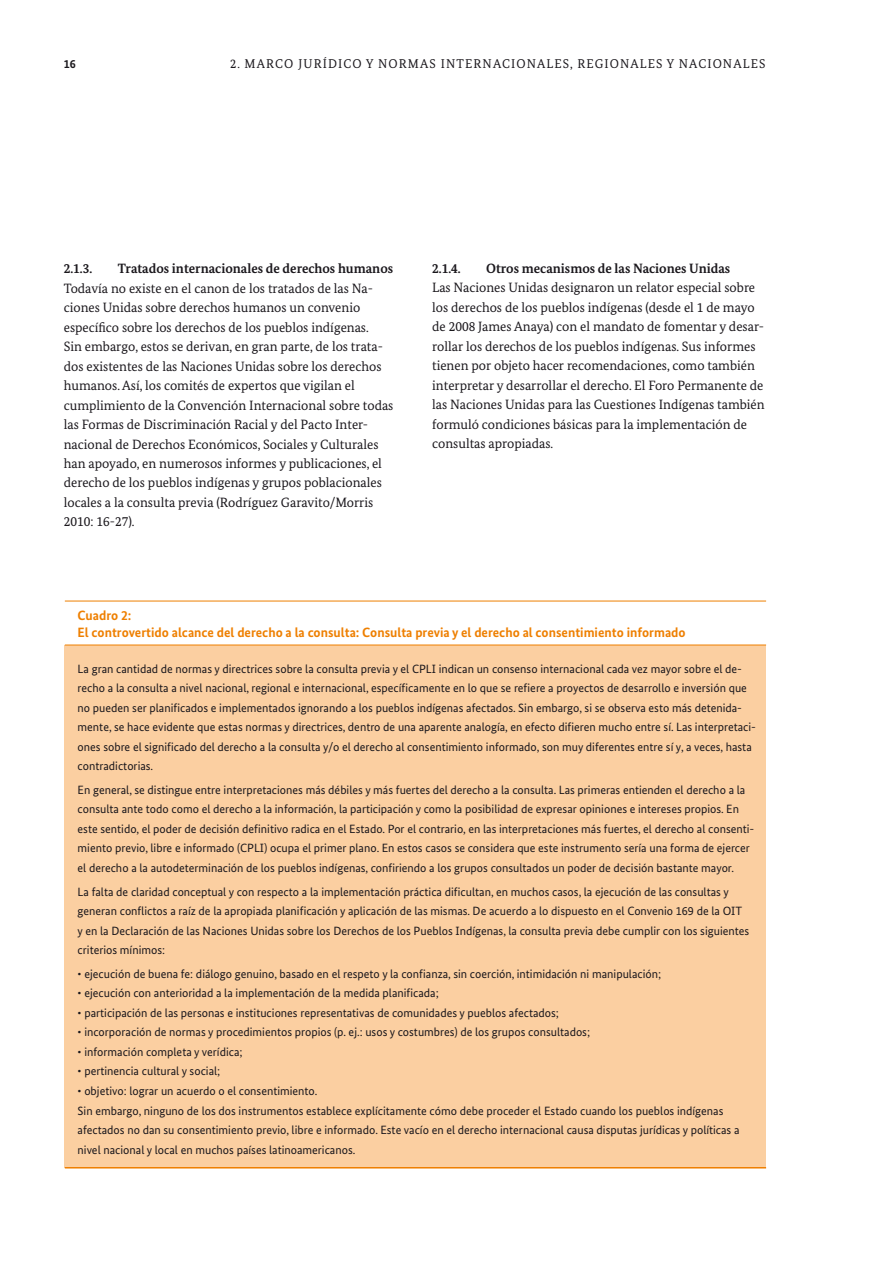
<style>
.page{position:relative;width:893px;height:1263px;background:#fff}
.page>*{position:absolute;margin:0;border:0;box-sizing:border-box;transform-origin:0 0}
.t1{font:13.5px/19.5px "Bundes Serif";color:#1a171c}
.t2{font:700 13.5px/16.5px "Bundes Sans";color:#ee7f00}
.t3{font:700 13.5px "Bundes Serif";color:#1a171c}
.t4{font:12.75px "Bundes Serif";letter-spacing:.09em;color:#1a171c}
.t5{font:12px/19.5px "Bundes Sans";color:#1a171c}
.t6{font:700 12px "Bundes Sans";color:#1a171c}
</style>
<div class="page">
<div style="left:65px;top:645px;width:701px;height:523px;background:#fbcfa1"></div>
<hr style="left:65px;top:601px;width:701px;height:1px;background:#ee7f00">
<hr style="left:65px;top:645px;width:701px;height:1px;background:#ee7f00">
<hr style="left:65px;top:1167px;width:701px;height:1px;background:#ee7f00">
<p class="t6" style="left:64px;top:56px;width:13px">16</p>
<p class="t4" style="left:230px;top:55px;width:82px">2. Marco jurí</p>
<p class="t4" style="left:328px;top:55px;width:63px">dico y normas</p>
<p class="t4" style="left:441px;top:55px;width:325px">internacionales, regionales y nacionales</p>
<p class="t3" style="left:64px;top:260px;width:30px">2.1.3.</p>
<p class="t3" style="left:118px;top:260px;width:277px">Tratados internacionales de derechos humanos</p>
<p class="t1" style="left:64px;top:278px;width:331px">Todavía no existe en el canon de los tratados de las Na&shy;ciones Unidas sobre derechos humanos un convenio específico sobre los derechos de los pueblos indígenas.<br>Sin embargo, estos se derivan, en gran parte, de los trata&shy;dos existentes de las Naciones Unidas sobre los derechos humanos. Así, los comités de expertos que vigilan el cumplimiento de la Convención Internacional sobre todas las Formas de Discriminación Racial y del Pacto Inter&shy;nacional de Derechos Económicos, Sociales y Culturales han apoyado, en numerosos informes y publicaciones, el derecho de los pueblos indígenas y grupos poblacionales locales a la consulta previa (Rodríguez Garavito/Morris 2010: 16-27).</p>
<p class="t3" style="left:432px;top:260px;width:30px">2.1.4.</p>
<p class="t3" style="left:486px;top:260px;width:246px">Otros mecanismos de las Naciones Unidas</p>
<p class="t1" style="left:432px;top:278px;width:334px">Las Naciones Unidas designaron un relator especial sobre los derechos de los pueblos indígenas (desde el 1 de mayo de 2008 James Anaya) con el mandato de fomentar y desar&shy;rollar los derechos de los pueblos indígenas. Sus informes tienen por objeto hacer recomendaciones, como también interpretar y desarrollar el derecho. El Foro Permanente de las Naciones Unidas para las Cuestiones Indígenas también formuló condiciones básicas para la implementación de consultas apropiadas.</p>
<p class="t2" style="left:78px;top:607px;width:610px">Cuadro 2:<br>El controvertido alcance del derecho a la consulta: Consulta previa y el derecho al consentimiento informado</p>
<p class="t5" style="left:78px;top:659px;width:680px">La gran cantidad de normas y directrices sobre la consulta previa y el CPLI indican un consenso internacional cada vez mayor sobre el de&shy;recho a la consulta a nivel nacional, regional e internacional, específicamente en lo que se refiere a proyectos de desarrollo e inversión que no pueden ser planificados e implementados ignorando a los pueblos indígenas afectados. Sin embargo, si se observa esto más detenida&shy;mente, se hace evidente que estas normas y directrices, dentro de una aparente analogía, en efecto difieren mucho entre sí. Las interpretaci&shy;ones sobre el significado del derecho a la consulta y/o el derecho al consentimiento informado, son muy diferentes entre sí y, a veces, hasta contradictorias.</p>
<p class="t5" style="left:78px;top:780px;width:678px">En general, se distingue entre interpretaciones más débiles y más fuertes del derecho a la consulta. Las primeras entienden el derecho a la consulta ante todo como el derecho a la información, la participación y como la posibilidad de expresar opiniones e intereses propios. En este sentido, el poder de decisión definitivo radica en el Estado. Por el contrario, en las interpretaciones más fuertes, el derecho al consenti&shy;miento previo, libre e informado (CPLI) ocupa el primer plano. En estos casos se considera que este instrumento sería una forma de ejercer el derecho a la autodeterminación de los pueblos indígenas, confiriendo a los grupos consultados un poder de decisión bastante mayor.</p>
<p class="t5" style="left:78px;top:882px;width:673px">La falta de claridad conceptual y con respecto a la implementación práctica dificultan, en muchos casos, la ejecución de las consultas y generan conflictos a raíz de la apropiada planificación y aplicación de las mismas. De acuerdo a lo dispuesto en el Convenio 169 de la OIT y en la Declaración de las Naciones Unidas sobre los Derechos de los Pueblos Indígenas, la consulta previa debe cumplir con los siguientes criterios mínimos:</p>
<p class="t5" style="left:78px;top:964px;width:585px">• ejecución de buena fe: diálogo genuino, basado en el respeto y la confianza, sin coerción, intimidación ni manipulación;</p>
<p class="t5" style="left:78px;top:983px;width:363px">• ejecución con anterioridad a la implementación de la medida planificada;</p>
<p class="t5" style="left:78px;top:1003px;width:483px">• participación de las personas e instituciones representativas de comunidades y pueblos afectados;</p>
<p class="t5" style="left:78px;top:1022px;width:514px">• incorporación de normas y procedimientos propios (p. ej.: usos y costumbres) de los grupos consultados;</p>
<p class="t5" style="left:78px;top:1042px;width:166px">• información completa y verídica;</p>
<p class="t5" style="left:78px;top:1061px;width:144px">• pertinencia cultural y social;</p>
<p class="t5" style="left:78px;top:1081px;width:663px">• objetivo: lograr un acuerdo o el consentimiento.<br>Sin embargo, ninguno de los dos instrumentos establece explícitamente cómo debe proceder el Estado cuando los pueblos indígenas afectados no dan su consentimiento previo, libre e informado. Este vacío en el derecho internacional causa disputas jurídicas y políticas a nivel nacional y local en muchos países latinoamericanos.</p>
</div>
